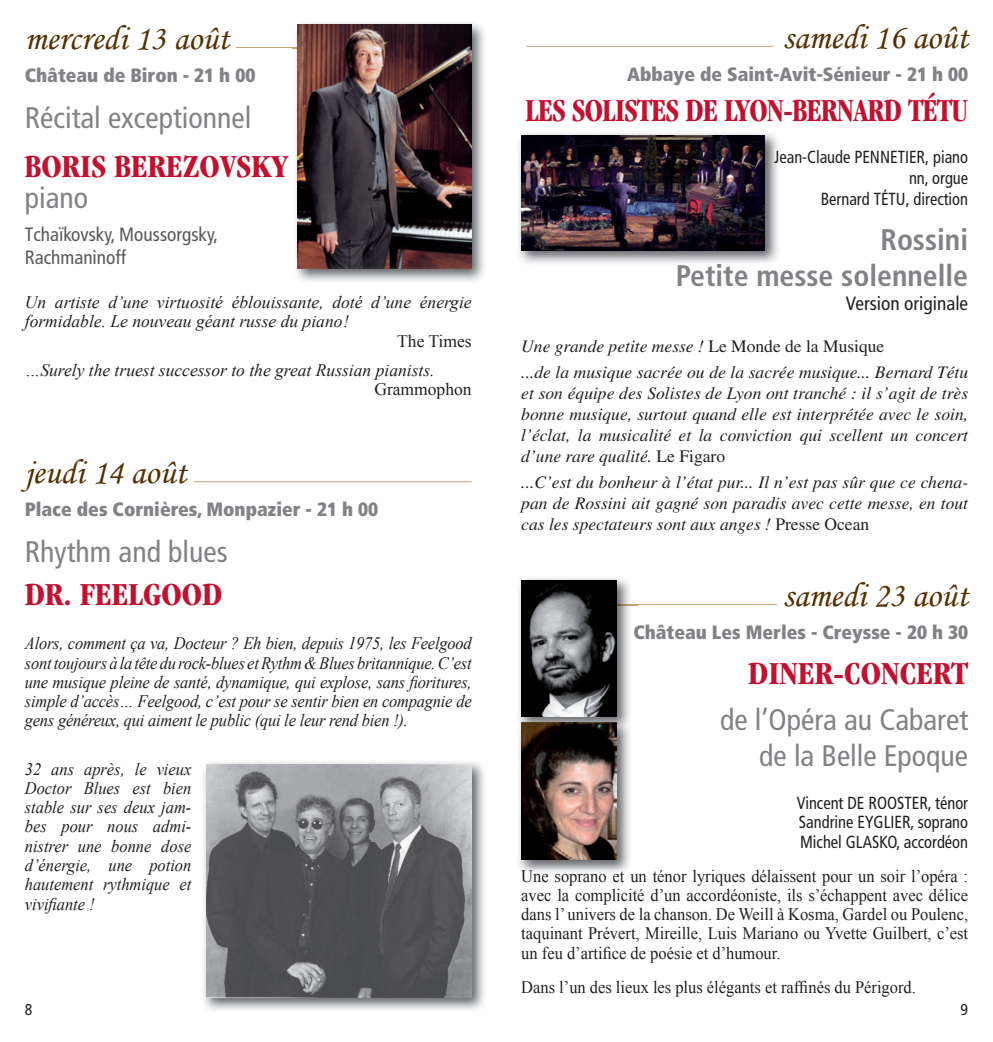
<style>
.page{position:relative;width:993px;height:1042px;background:#fff}
.page>*{position:absolute;margin:0;border:0;box-sizing:border-box;transform-origin:0 0}
.t1{font:35px "Monotype Corsiva";color:#553000}
.t2{font:700 condensed 33.25px "Garamond";color:#c3102e}
.t3{font:700 condensed 33.25px "Garamond";letter-spacing:-.02em;color:#c3102e;scale:.9 1}
.t4{font:condensed 29.75px/35.7px "Frutiger";color:#808285;text-align:right}
.t5{font:700 condensed 29.75px/35.7px "Frutiger";color:#808285;text-align:right}
.t6{font:900 condensed 19.25px "Frutiger";color:#808285}
.t7{font:condensed 19.25px/23.1px "Frutiger";color:#57585a}
.t8{font:condensed 19.25px "Frutiger";color:#231f20}
.t9{font:italic 17.5px/19.2px "Times New Roman";color:#231f20;text-align:justify;scale:.94 1}
.t10{font:italic 17.5px/21px "Times";color:#231f20;text-align:justify}
.t11{font:17.5px/19.2px "Times New Roman";color:#231f20;text-align:justify;scale:.94 1}
.t12{font:italic 17.5px/19.2px "Times New Roman";color:#231f20}
.t13{font:condensed 17.5px/21px "Frutiger";color:#231f20;text-align:right;scale:.94 1}
.t14{font:17.5px "Times New Roman";color:#231f20}
.t15{font:condensed 15.75px "Frutiger";color:#231f20}
.s1{font-style:normal}
</style>
<div class="page">
<img style="left:204px;top:762px;width:280px;height:248px">
<img style="left:206px;top:764px;width:265px;height:233px">
<img style="left:519px;top:133px;width:259px;height:130px">
<img style="left:774px;top:149px;width:4px;height:14px">
<img style="left:521px;top:135px;width:243px;height:116px">
<hr style="left:236px;top:47px;width:116px;height:1px;background:#c3a273">
<hr style="left:526px;top:46px;width:247px;height:1px;background:#c3a273">
<hr style="left:193px;top:481px;width:278px;height:1px;background:#c3a273">
<hr style="left:611px;top:604px;width:165px;height:1px;background:#c3a273">
<img style="left:292px;top:23px;width:192px;height:258px">
<img style="left:298px;top:25px;width:173px;height:244px">
<img style="left:519px;top:578px;width:118px;height:139px">
<img style="left:634px;top:624px;width:3px;height:19px">
<svg style="left:616px;top:604px;width:21px;height:1px"></svg>
<img style="left:521px;top:580px;width:95px;height:137px">
<img style="left:519px;top:738px;width:111px;height:131px">
<img style="left:519px;top:717px;width:111px;height:21px">
<img style="left:521px;top:723px;width:95px;height:137px">
<h1 class="t1" style="left:25px;top:21px;width:206px">mercredi 13 août</h1>
<p class="t6" style="left:25px;top:68px;width:232px">Château de Biron - 21 h 00</p>
<h3 class="t4" style="left:25px;top:102px;width:228px">Récital exceptionnel</h3>
<h2 class="t2" style="left:25px;top:154px;width:265px">BORIS BEREZOVSKY</h2>
<h3 class="t4" style="left:25px;top:182px;width:65px">piano</h3>
<p class="t7" style="left:25px;top:224px;width:195px">Tchaïkovsky, Moussorgsky,<br>Rachmaninoff</p>
<p class="t12" style="left:25px;top:292px;width:448px">Un artiste d’une virtuosité éblouissante, doté d’une énergie formidable. Le nouveau géant russe du piano!</p>
<p class="t14" style="left:397px;top:331px;width:76px">The Times</p>
<p class="t12" style="left:25px;top:360px;width:411px">…Surely the truest successor to the great Russian pianists.</p>
<p class="t14" style="left:374px;top:379px;width:99px">Grammophon</p>
<h1 class="t1" style="left:25px;top:455px;width:163px">jeudi 14 août</h1>
<p class="t6" style="left:25px;top:502px;width:354px">Place des Cornières, Monpazier - 21 h 00</p>
<h3 class="t4" style="left:25px;top:536px;width:204px">Rhythm and blues</h3>
<h2 class="t2" style="left:25px;top:581px;width:199px">DR. FEELGOOD</h2>
<p class="t9" style="left:25px;top:634px;width:477px">Alors, comment ça va, Docteur ? Eh bien, depuis 1975, les Feelgood sont toujours à la tête du rock-blues et Rythm &amp; Blues britannique. C’est une musique pleine de santé, dynamique, qui explose, sans fioritures, simple d’accès… Feelgood, c’est pour se sentir bien en compagnie de gens généreux, qui aiment le public (qui le leur rend bien !).</p>
<p class="t9" style="left:25px;top:759px;width:179px">32 ans après, le vieux Doctor Blues est bien stable sur ses deux jam&shy;bes pour nous admi&shy;nistrer une bonne dose d’énergie, une potion hautement rythmique et vivifiante !</p>
<h1 class="t1" style="left:782px;top:20px;width:187px">samedi 16 août</h1>
<p class="t6" style="left:627px;top:66px;width:342px">Abbaye de Saint-Avit-Sénieur - 21 h 00</p>
<h2 class="t3" style="left:525px;top:97px;width:493px">LES SOLISTES DE LYON-BERNARD TÉTU</h2>
<p class="t13" style="left:774px;top:147px;width:208px">Jean-Claude PENNETIER, piano nn, orgue<br>Bernard TÉTU, direction</p>
<h3 class="t5" style="left:675px;top:224px;width:294px">Rossini<br>Petite messe solennelle</h3>
<p class="t8" style="left:845px;top:296px;width:124px">Version originale</p>
<p class="t10" style="left:521px;top:335px;width:448px;line-height:25.9px">Une grande petite messe ! <span class="s1">Le Monde de la Musique<br></span>...de la musique sacrée ou de la sacrée musique... Bernard Tétu</p>
<p class="t10" style="left:521px;top:384px;width:448px">et son équipe des Solistes de Lyon ont tranché : il s’agit de très bonne musique, surtout quand elle est interprétée avec le soin, l’éclat, la musicalité et la conviction qui scellent un concert d’une rare qualité. <span class="s1">Le Figaro</span></p>
<p class="t10" style="left:521px;top:473px;width:448px">...C’est du bonheur à l’état pur... Il n’est pas sûr que ce chena&shy;pan de Rossini ait gagné son paradis avec cette messe, en tout cas les spectateurs sont aux anges ! <span class="s1">Presse Ocean</span></p>
<h1 class="t1" style="left:782px;top:578px;width:187px">samedi 23 août</h1>
<p class="t6" style="left:633px;top:624px;width:336px">Château Les Merles - Creysse - 20 h 30</p>
<h2 class="t2" style="left:747px;top:661px;width:221px">DINER-CONCERT</h2>
<h3 class="t4" style="left:720px;top:704px;width:249px">de l’Opéra au Cabaret de la Belle Epoque</h3>
<p class="t13" style="left:796px;top:794px;width:184px;line-height:19.2px;text-align:justify">Vincent DE ROOSTER, ténor Sandrine EYGLIER, soprano Michel GLASKO, accordéon</p>
<p class="t11" style="left:521px;top:866px;width:477px">Une soprano et un ténor lyriques délaissent pour un soir l’opéra : avec la complicité d’un accordéoniste, ils s’échappent avec délice dans l’ univers de la chanson. De Weill à Kosma, Gardel ou Poulenc, taquinant Prévert, Mireille, Luis Mariano ou Yvette Guilbert, c’est un feu d’artifice de poésie et d’humour.</p>
<p class="t11" style="left:521px;top:977px;width:421px">Dans l’un des lieux les plus élégants et raffinés du Périgord.</p>
<p class="t15" style="left:25px;top:1003px;width:9px">8</p>
<p class="t15" style="left:960px;top:1003px;width:9px">9</p>
</div>
